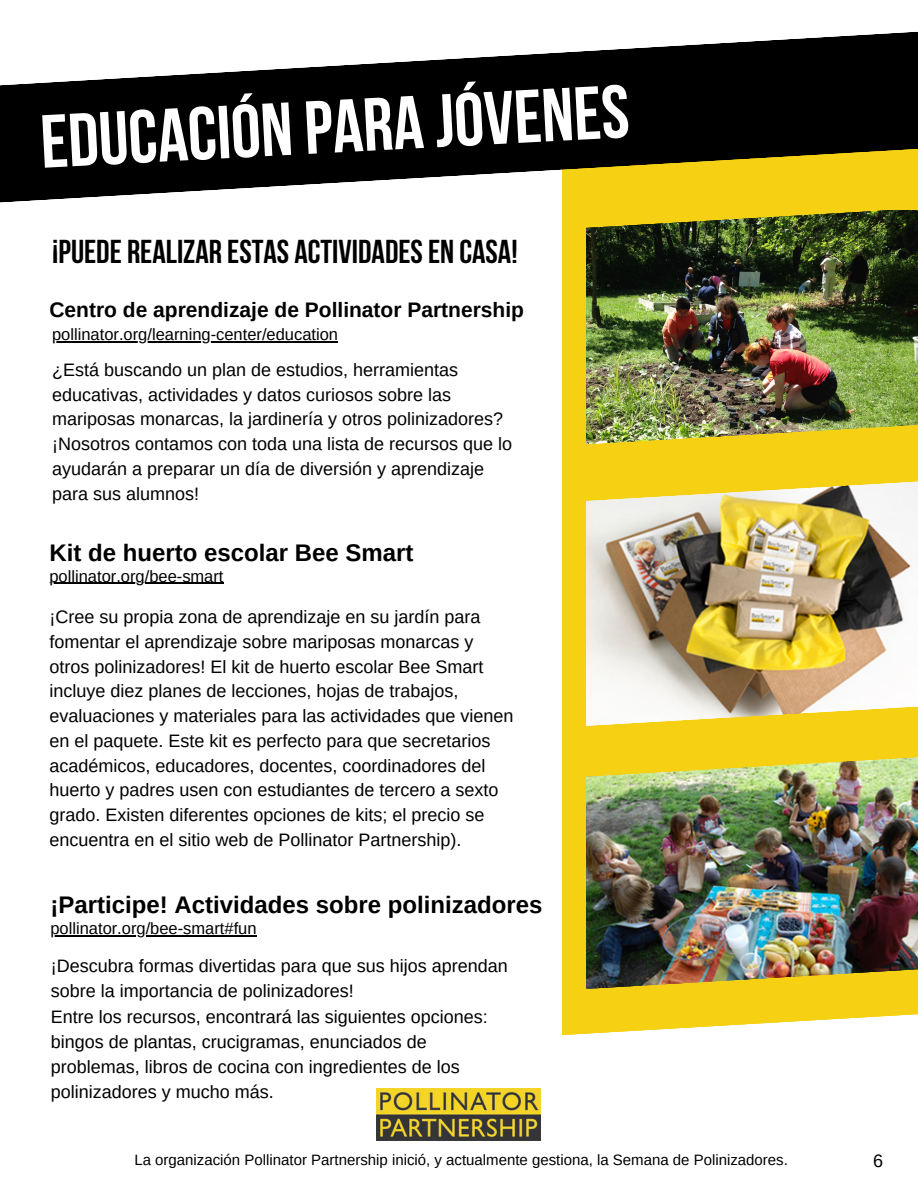
<style>
.page{position:relative;width:918px;height:1188px;background:#fff}
.page>*{position:absolute;margin:0;border:0;box-sizing:border-box;transform-origin:0 0}
.t1{font:700 75px "Bebas Neue";color:#fff}
.t2{font:700 33px "Bebas Neue";color:#000}
.t3{font:700 24px "Arimo";color:#000}
.t4{font:700 21px "Arimo";color:#000}
.t5{font:18px/24.8px "Arimo";color:#000}
.t6{font:16.5px "Arimo";color:#000}
.t7{font:15px "Arimo";color:#000}
</style>
<div class="page">
<div style="left:562px;top:124px;width:356px;height:918px;background:#f6d013"></div>
<svg style="left:0;top:31px;width:918px;height:172px;fill:#000"></svg>
<img style="left:587px;top:778px;width:331px;height:186px">
<img style="left:587px;top:502px;width:331px;height:199px">
<svg style="left:586px;top:701px;width:332px;height:77px"></svg>
<img style="left:587px;top:229px;width:331px;height:191px">
<svg style="left:562px;top:154px;width:356px;height:75px"></svg>
<img style="left:586px;top:420px;width:332px;height:82px">
<img style="left:562px;top:964px;width:356px;height:78px">
<img style="left:377px;top:1089px;width:164px;height:52px">
<hr style="left:52px;top:341px;width:286px;height:1px;background:#000">
<hr style="left:49px;top:583px;width:175px;height:1px;background:#000">
<hr style="left:50px;top:935px;width:207px;height:1px;background:#000">
<p class="t1" style="left:39px;top:112px;width:591px;rotate:-3deg">EDUCACIÓN PARA JÓVENES</p>
<p class="t2" style="left:52px;top:238px;width:467px">¡PUEDE REALIZAR ESTAS ACTIVIDADESEN CASA!</p>
<p class="t4" style="left:49px;top:298px;width:476px">Centro de aprendizaje de Pollinator Partnership</p>
<p class="t6" style="left:52px;top:325px;width:287px">pollinator.org/learning-center/education</p>
<p class="t5" style="left:52px;top:357px;width:461px">¿Está buscando un plan de estudios, herramientas educativas, actividades y datos curiosos sobre las mariposas monarcas, la jardinería y otros polinizadores? ¡Nosotros contamos con toda una lista de recursos que lo ayudarán a preparar un día de diversión y aprendizaje para sus alumnos!</p>
<p class="t3" style="left:49px;top:539px;width:366px">Kit de huerto escolar Bee Smart</p>
<p class="t6" style="left:49px;top:567px;width:176px">pollinator.org/bee-smart</p>
<p class="t5" style="left:49px;top:604px;width:466px">¡Cree su propia zona de aprendizaje en su jardín para fomentar el aprendizaje sobre mariposas monarcas y otros polinizadores! El kit de huerto escolar Bee Smart incluye diez planes de lecciones, hojas de trabajos, evaluaciones y materiales para las actividades que vienen en el paquete. Este kit es perfecto para que secretarios académicos, educadores, docentes, coordinadores del huerto y padres usen con estudiantes de tercero a sexto grado. Existen diferentes opciones de kits; el precio se encuentra en el sitio web de Pollinator Partnership).</p>
<p class="t3" style="left:50px;top:892px;width:494px">¡Participe! Actividades sobre polinizadores</p>
<p class="t6" style="left:50px;top:919px;width:208px">pollinator.org/bee-smart#fun</p>
<p class="t5" style="left:51px;top:954px;width:459px;line-height:25.2px">¡Descubra formas divertidas para que sus hijos aprendan sobre la importancia de polinizadores!</p>
<p class="t5" style="left:51px;top:1004px;width:438px;line-height:25.2px">Entre los recursos, encontrará las siguientes opciones: bingos de plantas, crucigramas, enunciados de problemas, libros de cocina con ingredientes de los polinizadores y mucho más.</p>
<p class="t7" style="left:134px;top:1151px;width:655px">La organización Pollinator Partnership inició, y actualmente gestiona, la Semana de Polinizadores.</p>
<p class="t5" style="left:873px;top:1148px;width:12px">6</p>
</div>
